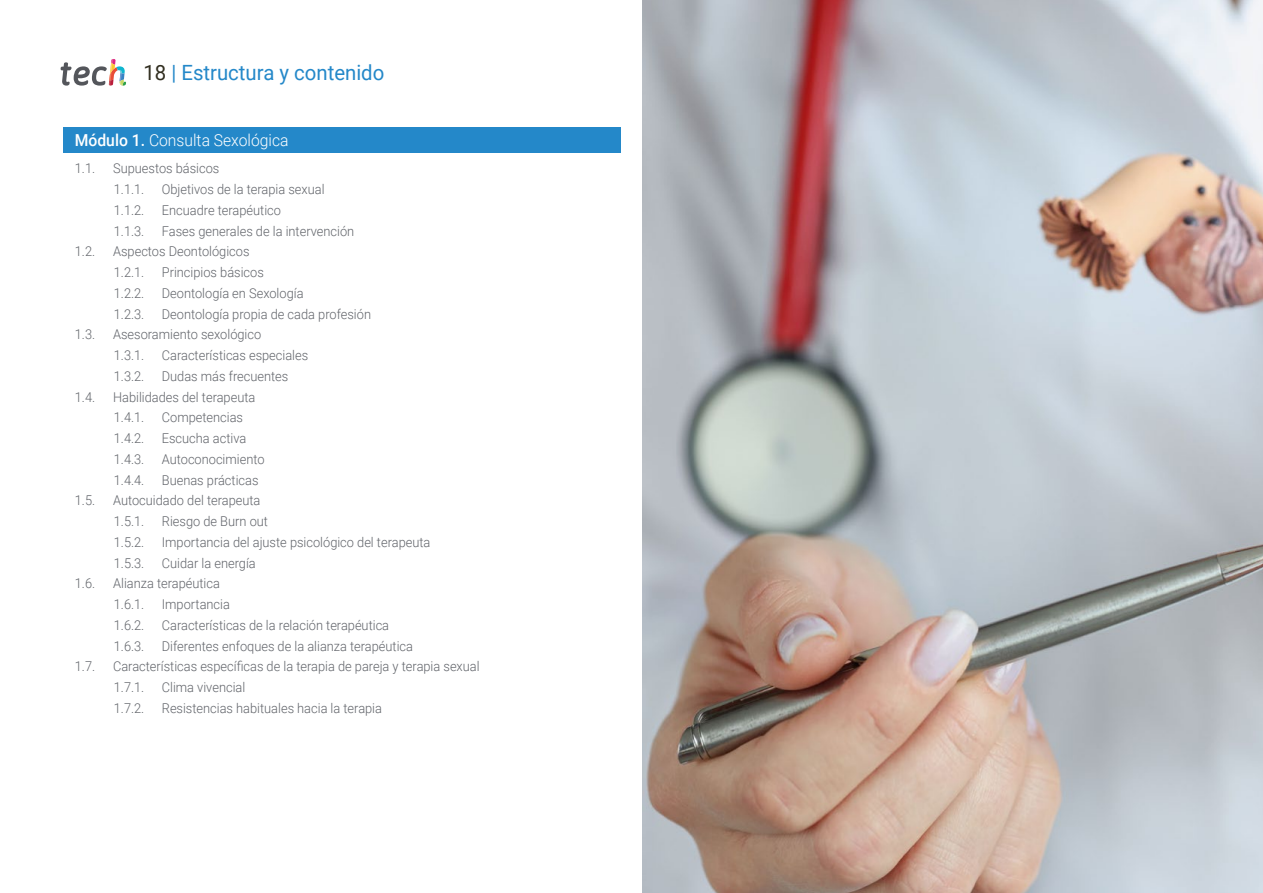
<style>
.page{position:relative;width:1263px;height:893px;background:#fff}
.page>*{position:absolute;margin:0;border:0;box-sizing:border-box;transform-origin:0 0}
.t1{font:21px "Roboto";color:#2488c9}
.t2{font:300 16.5px "Roboto";color:#fff;scale:.95 1}
.t3{font:300 13.5px/20.7px "Roboto";color:#61646a;scale:.95 1}
.s1{color:#312e20}
.s2{font-weight:500}
</style>
<div class="page">
<div style="left:64px;top:128px;width:557px;height:25px;background:#2488c9"></div>
<svg style="left:61px;top:59px;width:65px;height:27px"></svg>
<img style="left:642px;top:0;width:621px;height:893px">
<h1 class="t1" style="left:144px;top:57px;width:242px"><span class="s1">18</span> | Estructura y contenido</h1>
<p class="t2" style="left:75px;top:129px;width:226px"><span class="s2">Módulo 1.</span> Consulta Sexológica</p>
<p class="t3" style="left:75px;top:158px;width:23px">1.1.</p>
<p class="t3" style="left:113px;top:158px;width:113px">Supuestos básicos<br>1.1.1.</p>
<p class="t3" style="left:162px;top:179px;width:173px">Objetivos de la terapia sexual</p>
<p class="t3" style="left:114px;top:199px;width:34px">1.1.2.</p>
<p class="t3" style="left:162px;top:199px;width:127px">Encuadre terapéutico</p>
<p class="t3" style="left:114px;top:220px;width:34px">1.1.3.</p>
<p class="t3" style="left:162px;top:220px;width:204px">Fases generales de la intervención</p>
<p class="t3" style="left:75px;top:241px;width:23px">1.2.</p>
<p class="t3" style="left:113px;top:241px;width:145px">Aspectos Deontológicos<br>1.2.1.</p>
<p class="t3" style="left:162px;top:262px;width:109px">Principios básicos</p>
<p class="t3" style="left:114px;top:282px;width:34px">1.2.2.</p>
<p class="t3" style="left:162px;top:282px;width:151px">Deontología en Sexología</p>
<p class="t3" style="left:114px;top:303px;width:34px">1.2.3.</p>
<p class="t3" style="left:162px;top:303px;width:222px">Deontología propia de cada profesión</p>
<p class="t3" style="left:75px;top:324px;width:23px">1.3.</p>
<p class="t3" style="left:113px;top:324px;width:157px">Asesoramiento sexológico<br>1.3.1.</p>
<p class="t3" style="left:162px;top:345px;width:156px">Características especiales</p>
<p class="t3" style="left:114px;top:365px;width:34px">1.3.2.</p>
<p class="t3" style="left:162px;top:365px;width:135px">Dudas más frecuentes</p>
<p class="t3" style="left:75px;top:386px;width:23px">1.4.</p>
<p class="t3" style="left:113px;top:386px;width:151px">Habilidades del terapeuta<br>1.4.1.</p>
<p class="t3" style="left:162px;top:407px;width:87px">Competencias</p>
<p class="t3" style="left:114px;top:428px;width:34px">1.4.2.</p>
<p class="t3" style="left:162px;top:428px;width:90px">Escucha activa</p>
<p class="t3" style="left:114px;top:448px;width:34px">1.4.3.</p>
<p class="t3" style="left:162px;top:448px;width:110px">Autoconocimiento</p>
<p class="t3" style="left:114px;top:469px;width:34px">1.4.4.</p>
<p class="t3" style="left:162px;top:469px;width:103px">Buenas prácticas</p>
<p class="t3" style="left:75px;top:490px;width:23px">1.5.</p>
<p class="t3" style="left:113px;top:490px;width:157px">Autocuidado del terapeuta<br>1.5.1.</p>
<p class="t3" style="left:162px;top:511px;width:113px">Riesgo de Burn out</p>
<p class="t3" style="left:114px;top:531px;width:34px">1.5.2.</p>
<p class="t3" style="left:162px;top:531px;width:284px">Importancia del ajuste psicológico del terapeuta</p>
<p class="t3" style="left:114px;top:552px;width:34px">1.5.3.</p>
<p class="t3" style="left:162px;top:552px;width:100px">Cuidar la energía</p>
<p class="t3" style="left:75px;top:573px;width:23px">1.6.</p>
<p class="t3" style="left:113px;top:573px;width:114px">Alianza terapéutica<br>1.6.1.</p>
<p class="t3" style="left:162px;top:594px;width:73px">Importancia</p>
<p class="t3" style="left:114px;top:614px;width:34px">1.6.2.</p>
<p class="t3" style="left:162px;top:614px;width:241px">Características de la relación terapéutica</p>
<p class="t3" style="left:114px;top:635px;width:34px">1.6.3.</p>
<p class="t3" style="left:162px;top:635px;width:266px">Diferentes enfoques de la alianza terapéutica</p>
<p class="t3" style="left:75px;top:656px;width:23px">1.7.</p>
<p class="t3" style="left:113px;top:656px;width:387px">Características específicas de la terapia de pareja y terapia sexual<br>1.7.1.</p>
<p class="t3" style="left:162px;top:677px;width:89px">Clima vivencial</p>
<p class="t3" style="left:114px;top:697px;width:34px">1.7.2.</p>
<p class="t3" style="left:162px;top:697px;width:233px">Resistencias habituales hacia la terapia</p>
</div>
